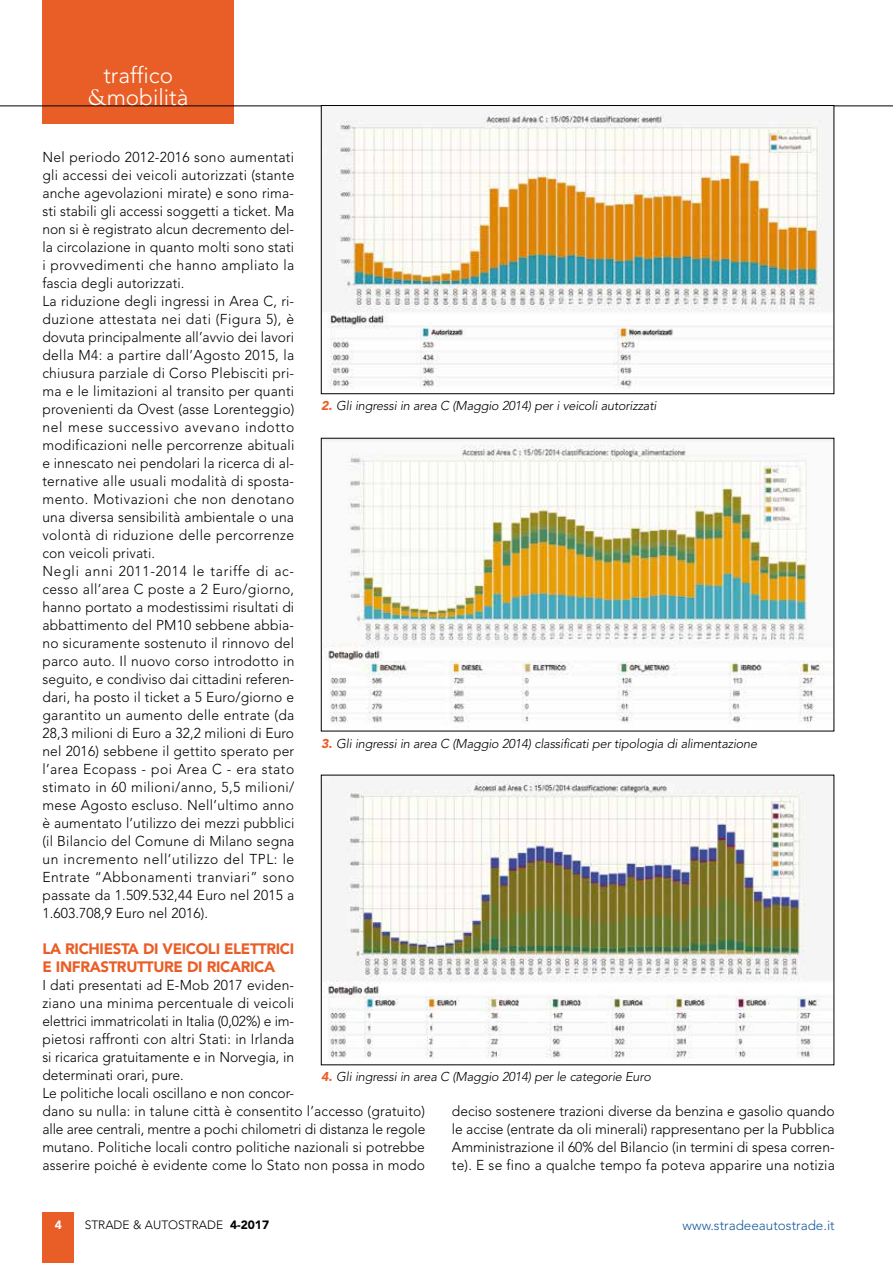
<style>
.page{position:relative;width:893px;height:1263px;background:#fff}
.page>*{position:absolute;margin:0;border:0;box-sizing:border-box;transform-origin:0 0}
.t1{font:300 22.5px/22.5px "Avenir";color:#fff;text-align:center}
.t2{font:900 15px/18px "Avenir";letter-spacing:-.025em;color:#e95e27}
.t3{font:300 14.25px/18px "Avenir";letter-spacing:.015em;color:#000}
.t4{font:300 13.5px "Avenir";color:#165b9a}
.t5{font:italic 300 12.75px "Avenir";letter-spacing:-.015em;color:#000}
.t6{font:300 12px "Avenir";color:#000}
.t7{font:900 12px "Avenir";color:#fff}
.s1{font-family:"Goudy Std";font-weight:400}
.s2{font-weight:900;color:#e95e27}
.s3{font-weight:900}
</style>
<div class="page">
<div style="left:43px;top:0;width:191px;height:124px;background:#e95e27"></div>
<hr style="left:0;top:106px;width:893px;height:1px;background:#000">
<div style="left:42px;top:1212px;width:32px;height:51px;background:#e95e27"></div>
<img style="left:328px;top:111px;width:504px;height:278px">
<div style="left:321px;top:105px;width:513px;height:289px;border:1px solid #000"></div>
<img style="left:323px;top:440px;width:509px;height:283px">
<img style="left:325px;top:781px;width:507px;height:277px">
<h1 class="t1" style="left:88px;top:64px;width:102px">traffico <span class="s1">&amp;</span>mobilità</h1>
<p class="t3" style="left:42px;top:148px;width:254px">Nel periodo 2012-2016 sono aumentati gli accessi dei veicoli autorizzati (stante anche agevolazioni mirate) e sono rima&shy;sti stabili gli accessi soggetti a ticket. Ma non si è registrato alcun decremento del&shy;la circolazione in quanto molti sono stati i provvedimenti che hanno ampliato la fascia degli autorizzati.<br>La riduzione degli ingressi in Area C, ri&shy;duzione attestata nei dati (Figura 5), è dovuta principalmente all’avvio dei lavori della M4: a partire dall’Agosto 2015, la chiusura parziale di Corso Plebisciti pri&shy;ma e le limitazioni al transito per quanti provenienti da Ovest (asse Lorenteggio) nel mese successivo avevano indotto modificazioni nelle percorrenze abituali e innescato nei pendolari la ricerca di al&shy;ternative alle usuali modalità di sposta&shy;mento. Motivazioni che non denotano una diversa sensibilità ambientale o una volontà di riduzione delle percorrenze con veicoli privati.<br>Negli anni 2011-2014 le tariffe di ac&shy;cesso all’area C poste a 2 Euro/giorno, hanno portato a modestissimi risultati di abbattimento del PM10 sebbene abbia&shy;no sicuramente sostenuto il rinnovo del parco auto. Il nuovo corso introdotto in seguito, e condiviso dai cittadini referen&shy;dari, ha posto il ticket a 5 Euro/giorno e garantito un aumento delle entrate (da 28,3 milioni di Euro a 32,2 milioni di Euro nel 2016) sebbene il gettito sperato per l’area Ecopass - poi Area C - era stato stimato in 60 milioni/anno, 5,5 milioni/ mese Agosto escluso. Nell’ultimo anno è aumentato l’utilizzo dei mezzi pubblici (il Bilancio del Comune di Milano segna un incremento nell’utilizzo del TPL: le Entrate “Abbonamenti tranviari” sono passate da 1.509.532,44 Euro nel 2015 a 1.603.708,9 Euro nel 2016).</p>
<p class="t2" style="left:42px;top:940px;width:253px">LA RICHIESTA DI VEICOLI ELETTRICI<br>E INFRASTRUTTURE DI RICARICA</p>
<p class="t3" style="left:42px;top:976px;width:384px">I dati presentati ad E-Mob 2017 eviden-<br>ziano una minima percentuale di veicoli<br>elettrici immatricolati in Italia (0,02%) e im-<br>pietosi raffronti con altri Stati: in Irlanda<br>si ricarica gratuitamente e in Norvegia, in<br>determinati orari, pure.<br>Le politiche locali oscillano e non concor-<br>dano su nulla: in talune città è consentito l’accesso (gratuito) alle aree centrali, mentre a pochi chilometri di distanza le regole mutano. Politiche locali contro politiche nazionali si potrebbe asserire poiché è evidente come lo Stato non possa in modo</p>
<p class="t5" style="left:321px;top:398px;width:337px"><span class="s2">2.</span> Gli ingressi in area C (Maggio 2014) per i veicoli autorizzati</p>
<p class="t5" style="left:321px;top:736px;width:437px"><span class="s2">3.</span> Gli ingressi in area C (Maggio 2014) classificati per tipologia di alimentazione</p>
<p class="t5" style="left:321px;top:1069px;width:331px"><span class="s2">4.</span> Gli ingressi in area C (Maggio 2014) per le categorie Euro</p>
<p class="t3" style="left:452px;top:1102px;width:384px;text-align:justify">deciso sostenere trazioni diverse da benzina e gasolio quando le accise (entrate da oli minerali) rappresentano per la Pubblica Amministrazione il 60% del Bilancio (in termini di spesa corren&shy;te). E se fino a qualche tempo fa poteva apparire una notizia</p>
<p class="t7" style="left:55px;top:1217px;width:9px">4</p>
<p class="t6" style="left:85px;top:1218px;width:186px">STRADE &amp; AUTOSTRADE <span class="s3">4-2017</span></p>
<p class="t4" style="left:683px;top:1217px;width:154px">www.stradeeautostrade.it</p>
</div>
